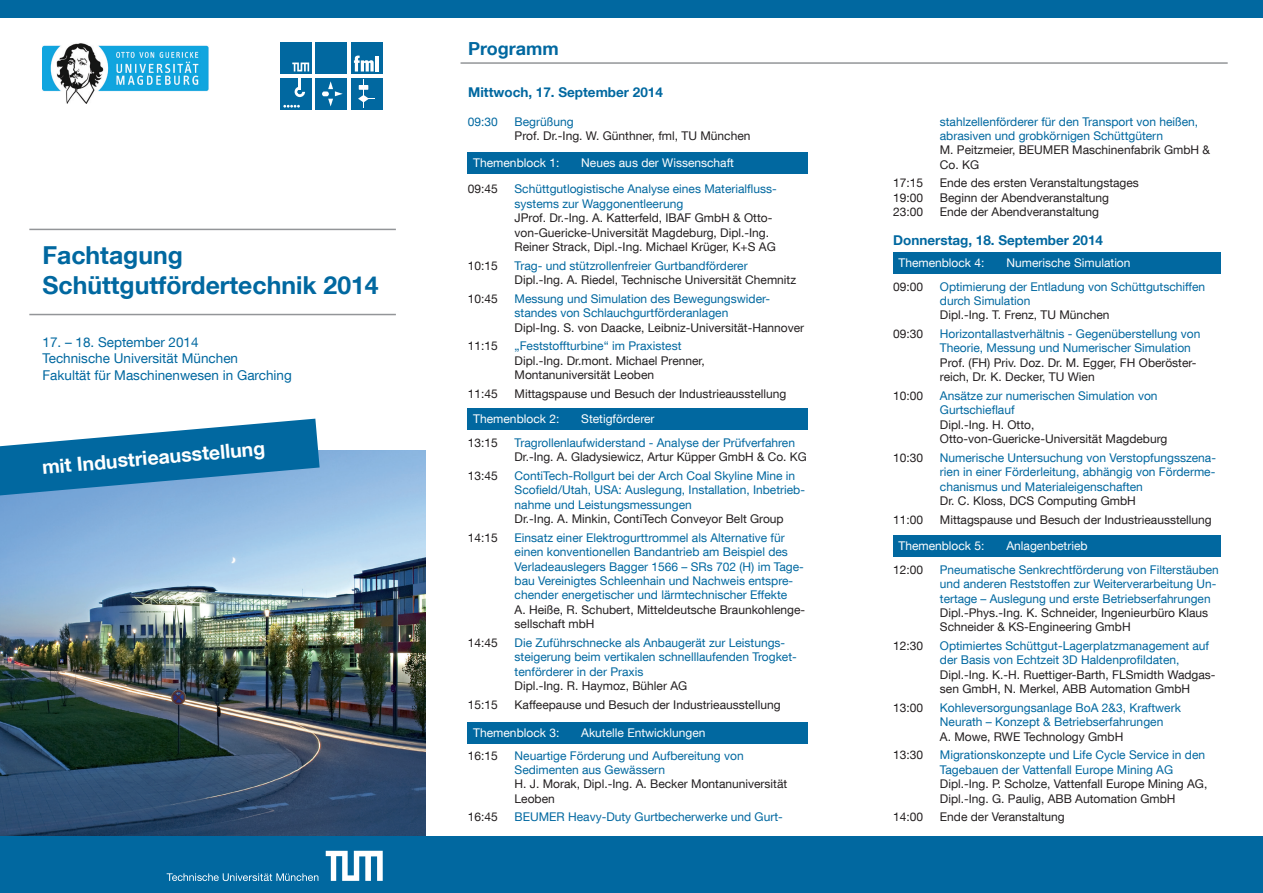
<style>
.page{position:relative;width:1263px;height:893px;background:#fff}
.page>*{position:absolute;margin:0;border:0;box-sizing:border-box;transform-origin:0 0}
.t1{font:700 24.75px/30px "TUM Neue Helvetica";color:#0168a0}
.t2{font:700 19.5px "TUM Neue Helvetica";color:#fff}
.t3{font:700 18px "TUM Neue Helvetica";color:#0168a0}
.t4{font:13.5px/16.5px "TUM Neue Helvetica";color:#0168a0}
.t5{font:700 13.5px "TUM Neue Helvetica";color:#0168a0}
.t6{font:12px/14.4px "TUM Neue Helvetica";color:#0168a0}
.t7{font:12px/14.4px "TUM Neue Helvetica";color:#231f20}
.t8{font:12px "TUM Neue Helvetica";color:#fff}
</style>
<div class="page">
<div style="left:316px;top:78px;width:31px;height:32px;background:#0168a0"></div>
<div style="left:351px;top:78px;width:32px;height:32px;background:#0168a0"></div>
<div style="left:351px;top:43px;width:32px;height:31px;background:#0168a0"></div>
<div style="left:316px;top:43px;width:31px;height:31px;background:#0168a0"></div>
<div style="left:280px;top:43px;width:31px;height:31px;background:#0168a0"></div>
<div style="left:280px;top:78px;width:31px;height:32px;background:#0168a0"></div>
<svg style="left:292px;top:63px;width:17px;height:8px"></svg>
<svg style="left:283px;top:105px;width:17px;height:3px"></svg>
<svg style="left:354px;top:56px;width:20px;height:16px"></svg>
<hr style="left:376px;top:56px;width:3px;height:16px;background:#fff">
<svg style="left:295px;top:78px;width:10px;height:19px"></svg>
<svg style="left:358px;top:80px;width:16px;height:28px"></svg>
<svg style="left:322px;top:81px;width:21px;height:26px"></svg>
<div style="left:0;top:0;width:1263px;height:17px;background:#0168a0"></div>
<img style="left:0;top:450px;width:425px;height:387px">
<hr style="left:29px;top:229px;width:367px;height:1px;background:#939598">
<hr style="left:29px;top:314px;width:367px;height:1px;background:#939598">
<div style="left:0;top:837px;width:1263px;height:56px;background:#0168a0"></div>
<img style="left:43px;top:43px;width:166px;height:60px">
<hr style="left:460px;top:62px;width:768px;height:2px;background:#939598">
<div style="left:468px;top:152px;width:340px;height:21px;background:#0168a0"></div>
<div style="left:893px;top:252px;width:327px;height:22px;background:#0168a0"></div>
<div style="left:468px;top:408px;width:340px;height:21px;background:#0168a0"></div>
<div style="left:893px;top:535px;width:327px;height:21px;background:#0168a0"></div>
<div style="left:468px;top:722px;width:340px;height:21px;background:#0168a0"></div>
<svg style="left:326px;top:851px;width:57px;height:30px"></svg>
<svg style="left:167px;top:873px;width:151px;height:8px"></svg>
<svg style="left:0;top:419px;width:320px;height:76px"></svg>
<h1 class="t1" style="left:43px;top:240px;width:338px">Fachtagung<br>Schüttgutfördertechnik 2014</h1>
<p class="t4" style="left:43px;top:334px;width:251px">17. – 18. September 2014<br>Technische Universität München<br>Fakultät für Maschinenwesen in Garching</p>
<h2 class="t2" style="left:41px;top:455px;width:225px;rotate:-5deg">mit Industrieausstellung</h2>
<h3 class="t3" style="left:468px;top:38px;width:92px">Programm</h3>
<p class="t5" style="left:468px;top:84px;width:196px">Mittwoch, 17. September 2014</p>
<p class="t6" style="left:468px;top:114px;width:32px">09:30</p>
<p class="t6" style="left:514px;top:114px;width:61px">Begrüßung</p>
<p class="t7" style="left:514px;top:128px;width:237px">Prof. Dr.-Ing. W. Günthner, fml, TU München</p>
<p class="t8" style="left:473px;top:155px;width:88px">Themenblock 1:</p>
<p class="t8" style="left:581px;top:155px;width:154px">Neues aus der Wissenschaft</p>
<p class="t7" style="left:468px;top:182px;width:32px">09:45</p>
<p class="t6" style="left:514px;top:182px;width:264px">Schüttgutlogistische Analyse eines Materialfluss&shy;systems zur Waggonentleerung</p>
<p class="t7" style="left:514px;top:210px;width:263px">JProf. Dr.-Ing. A. Katterfeld, IBAF GmbH &amp; Otto&shy;von-Guericke-Universität Magdeburg, Dipl.-Ing.<br>Reiner Strack, Dipl.-Ing. Michael Krüger, K+S AG</p>
<p class="t7" style="left:468px;top:258px;width:32px">10:15</p>
<p class="t6" style="left:514px;top:258px;width:235px">Trag- und stützrollenfreier Gurtbandförderer</p>
<p class="t7" style="left:514px;top:272px;width:283px">Dipl.-Ing. A. Riedel, Technische Universität Chemnitz</p>
<p class="t7" style="left:468px;top:291px;width:32px">10:45</p>
<p class="t6" style="left:514px;top:291px;width:257px">Messung und Simulation des Bewegungswider&shy;standes von Schlauchgurtförderanlagen</p>
<p class="t7" style="left:514px;top:320px;width:291px">Dipl-Ing. S. von Daacke, Leibniz-Universität-Hannover</p>
<p class="t7" style="left:468px;top:338px;width:32px">11:15</p>
<p class="t6" style="left:514px;top:338px;width:168px">„Feststoffturbine“ im Praxistest</p>
<p class="t7" style="left:514px;top:353px;width:192px">Dipl.-Ing. Dr.mont. Michael Prenner,<br>Montanuniversität Leoben</p>
<p class="t7" style="left:468px;top:386px;width:32px">11:45</p>
<p class="t7" style="left:514px;top:386px;width:273px">Mittagspause und Besuch der Industrieausstellung</p>
<p class="t8" style="left:473px;top:411px;width:88px">Themenblock 2:</p>
<p class="t8" style="left:581px;top:411px;width:75px">Stetigförderer</p>
<p class="t7" style="left:468px;top:435px;width:32px">13:15</p>
<p class="t6" style="left:514px;top:435px;width:282px">Tragrollenlaufwiderstand - Analyse der Prüfverfahren</p>
<p class="t7" style="left:514px;top:450px;width:294px">Dr.-Ing. A. Gladysiewicz, Artur Küpper GmbH &amp; Co. KG</p>
<p class="t7" style="left:468px;top:468px;width:32px">13:45</p>
<p class="t6" style="left:514px;top:468px;width:292px">ContiTech-Rollgurt bei der Arch Coal Skyline Mine in<br>Scofield/Utah, USA: Auslegung, Installation, Inbetrieb&shy;nahme und Leistungsmessungen</p>
<p class="t7" style="left:514px;top:511px;width:271px">Dr.-Ing. A. Minkin, ContiTech Conveyor Belt Group</p>
<p class="t7" style="left:468px;top:530px;width:32px">14:15</p>
<p class="t6" style="left:514px;top:530px;width:291px">Einsatz einer Elektrogurttrommel als Alternative für einen konventionellen Bandantrieb am Beispiel des Verladeauslegers Bagger 1566 – SRs 702 (H) im Tage&shy;bau Vereinigtes Schleenhain und Nachweis entspre&shy;chender energetischer und lärmtechnischer Effekte</p>
<p class="t7" style="left:514px;top:602px;width:292px">A. Heiße, R. Schubert, Mitteldeutsche Braunkohlenge&shy;sellschaft mbH</p>
<p class="t7" style="left:468px;top:635px;width:32px">14:45</p>
<p class="t6" style="left:514px;top:635px;width:284px">Die Zuführschnecke als Anbaugerät zur Leistungs&shy;steigerung beim vertikalen schnelllaufenden Trogket&shy;tenförderer in der Praxis</p>
<p class="t7" style="left:514px;top:678px;width:174px">Dipl.-Ing. R. Haymoz, Bühler AG</p>
<p class="t7" style="left:468px;top:697px;width:32px">15:15</p>
<p class="t7" style="left:514px;top:697px;width:268px">Kaffeepause und Besuch der Industrieausstellung</p>
<p class="t8" style="left:473px;top:725px;width:88px">Themenblock 3:</p>
<p class="t8" style="left:581px;top:725px;width:126px">Akutelle Entwicklungen</p>
<p class="t7" style="left:468px;top:748px;width:32px">16:15</p>
<p class="t6" style="left:514px;top:748px;width:231px">Neuartige Förderung und Aufbereitung von<br>Sedimenten aus Gewässern</p>
<p class="t7" style="left:514px;top:777px;width:274px">H. J. Morak, Dipl.-Ing. A. Becker Montanuniversität<br>Leoben</p>
<p class="t7" style="left:468px;top:810px;width:32px">16:45</p>
<p class="t6" style="left:514px;top:810px;width:270px">BEUMER Heavy-Duty Gurtbecherwerke und Gurt-</p>
<p class="t6" style="left:940px;top:114px;width:260px">stahlzellenförderer für den Transport von heißen, abrasiven und grobkörnigen Schüttgütern</p>
<p class="t7" style="left:940px;top:143px;width:272px">M. Peitzmeier, BEUMER Maschinenfabrik GmbH &amp;<br>Co. KG</p>
<p class="t7" style="left:893px;top:176px;width:32px">17:15</p>
<p class="t7" style="left:940px;top:176px;width:201px">Ende des ersten Veranstaltungstages</p>
<p class="t7" style="left:893px;top:190px;width:32px">19:00</p>
<p class="t7" style="left:940px;top:190px;width:171px">Beginn der Abendveranstaltung</p>
<p class="t7" style="left:893px;top:204px;width:32px">23:00</p>
<p class="t7" style="left:940px;top:204px;width:161px">Ende der Abendveranstaltung</p>
<p class="t5" style="left:893px;top:231px;width:211px">Donnerstag, 18. September 2014</p>
<p class="t8" style="left:898px;top:256px;width:88px">Themenblock 4:</p>
<p class="t8" style="left:1006px;top:256px;width:126px">Numerische Simulation</p>
<p class="t7" style="left:893px;top:279px;width:32px">09:00</p>
<p class="t6" style="left:940px;top:279px;width:267px">Optimierung der Entladung von Schüttgutschiffen durch Simulation</p>
<p class="t7" style="left:940px;top:308px;width:171px">Dipl.-Ing. T. Frenz, TU München</p>
<p class="t7" style="left:893px;top:326px;width:32px">09:30</p>
<p class="t6" style="left:940px;top:326px;width:262px">Horizontallastverhältnis - Gegenüberstellung von<br>Theorie, Messung und Numerischer Simulation</p>
<p class="t7" style="left:940px;top:355px;width:258px">Prof. (FH) Priv. Doz. Dr. M. Egger, FH Oberöster&shy;reich, Dr. K. Decker, TU Wien</p>
<p class="t7" style="left:893px;top:388px;width:32px">10:00</p>
<p class="t6" style="left:940px;top:388px;width:219px">Ansätze zur numerischen Simulation von<br>Gurtschieflauf</p>
<p class="t7" style="left:940px;top:417px;width:229px">Dipl.-Ing. H. Otto,<br>Otto-von-Guericke-Universität Magdeburg</p>
<p class="t7" style="left:893px;top:450px;width:32px">10:30</p>
<p class="t6" style="left:940px;top:450px;width:278px;text-align:justify">Numerische Untersuchung von Verstopfungsszena&shy;rien in einer Förderleitung, abhängig von Förderme&shy;chanismus und Materialeigenschaften</p>
<p class="t7" style="left:940px;top:493px;width:197px">Dr. C. Kloss, DCS Computing GmbH</p>
<p class="t7" style="left:893px;top:512px;width:32px">11:00</p>
<p class="t7" style="left:940px;top:512px;width:273px">Mittagspause und Besuch der Industrieausstellung</p>
<p class="t8" style="left:898px;top:538px;width:88px">Themenblock 5:</p>
<p class="t8" style="left:1006px;top:538px;width:83px">Anlagenbetrieb</p>
<p class="t7" style="left:893px;top:562px;width:32px">12:00</p>
<p class="t6" style="left:940px;top:562px;width:280px">Pneumatische Senkrechtförderung von Filterstäuben und anderen Reststoffen zur Weiterverarbeitung Un&shy;tertage – Auslegung und erste Betriebserfahrungen</p>
<p class="t7" style="left:940px;top:605px;width:270px">Dipl.-Phys.-Ing. K. Schneider, Ingenieurbüro Klaus<br>Schneider &amp; KS-Engineering GmbH</p>
<p class="t7" style="left:893px;top:638px;width:32px">12:30</p>
<p class="t6" style="left:940px;top:638px;width:271px">Optimiertes Schüttgut-Lagerplatzmanagement auf der Basis von Echtzeit 3D Haldenprofildaten,</p>
<p class="t7" style="left:940px;top:667px;width:277px">Dipl.-Ing. K.-H. Ruettiger-Barth, FLSmidth Wadgas&shy;sen GmbH, N. Merkel, ABB Automation GmbH</p>
<p class="t7" style="left:893px;top:700px;width:32px">13:00</p>
<p class="t6" style="left:940px;top:700px;width:243px">Kohleversorgungsanlage BoA 2&amp;3, Kraftwerk<br>Neurath – Konzept &amp; Betriebserfahrungen</p>
<p class="t7" style="left:940px;top:729px;width:185px">A. Mowe, RWE Technology GmbH</p>
<p class="t7" style="left:893px;top:748px;width:32px">13:30</p>
<p class="t6" style="left:940px;top:748px;width:267px">Migrationskonzepte und Life Cycle Service in den<br>Tagebauen der Vattenfall Europe Mining AG</p>
<p class="t7" style="left:940px;top:776px;width:269px">Dipl.-Ing. P. Scholze, Vattenfall Europe Mining AG,<br>Dipl.-Ing. G. Paulig, ABB Automation GmbH</p>
<p class="t7" style="left:893px;top:809px;width:32px">14:00</p>
<p class="t7" style="left:940px;top:809px;width:126px">Ende der Veranstaltung</p>
</div>
